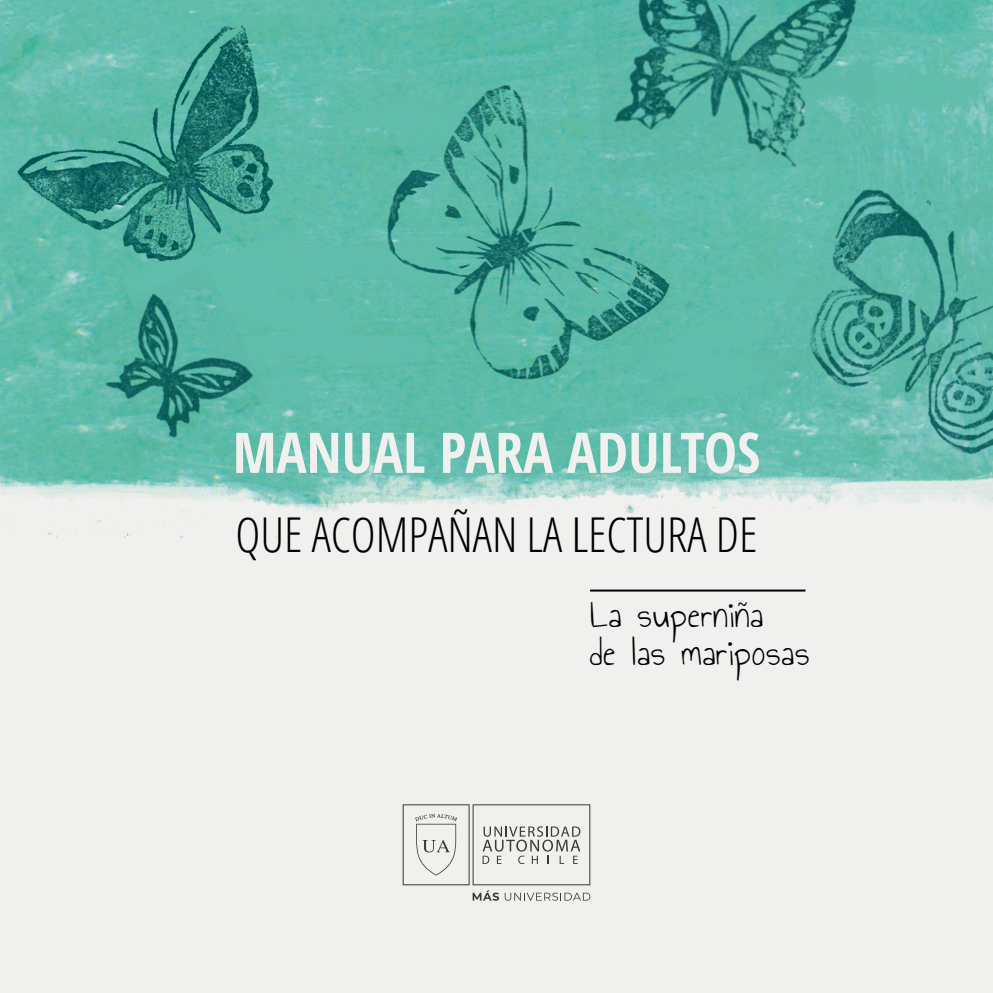
<style>
.page{position:relative;width:993px;height:993px;background:#fff}
.page>*{position:absolute;margin:0;border:0;box-sizing:border-box;transform-origin:0 0}
.t1{font:700 condensed 56px "Open Sans";color:#f0f0ee}
.t2{font:300 48px "Open Sans Condensed";color:#000}
.t3{font:37.8px/37.8px "Annie Use Your Telescope";letter-spacing:.02em;color:#000}
</style>
<div class="page">
<div style="left:0;top:0;width:992px;height:992px;background:#f0f0ee"></div>
<img style="left:0;top:0;width:992px;height:538px">
<img style="left:6px;top:12px;width:293px;height:270px">
<hr style="left:590px;top:589px;width:215px;height:2px;background:#000">
<img style="left:592px;top:0;width:287px;height:180px">
<img style="left:748px;top:128px;width:244px;height:381px">
<img style="left:69px;top:263px;width:200px;height:199px">
<img style="left:373px;top:76px;width:302px;height:315px">
<svg style="left:402px;top:804px;width:188px;height:96px"></svg>
<h1 class="t1" style="left:232px;top:413px;width:529px">MANUAL PARA ADULTOS</h1>
<p class="t2" style="left:235px;top:501px;width:523px">QUE ACOMPAÑAN LA LECTURA DE</p>
<p class="t3" style="left:590px;top:596px;width:221px">La superniña<br>de las mariposas</p>
</div>
